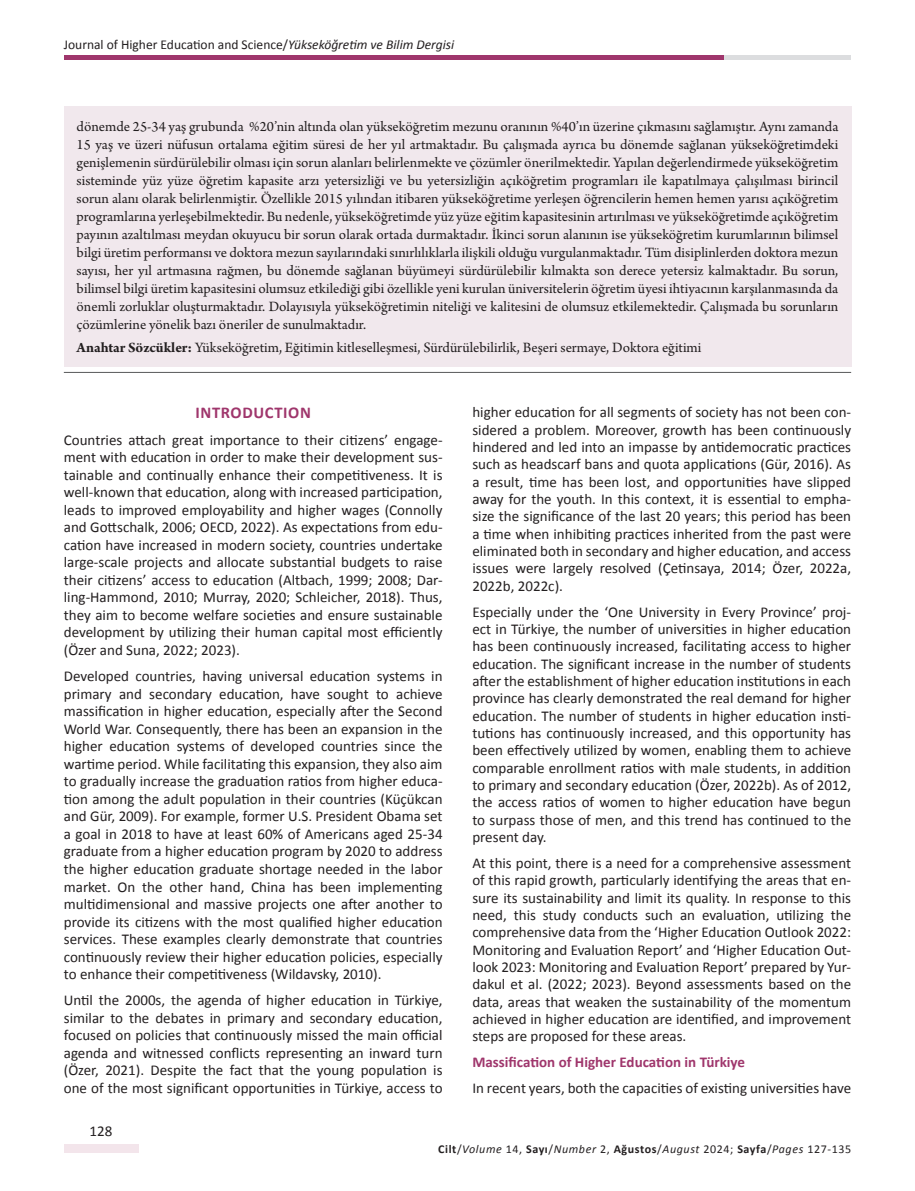
<style>
.page{position:relative;width:915px;height:1191px;background:#fff}
.page>*{position:absolute;margin:0;border:0;box-sizing:border-box;transform-origin:0 0}
.t1{font:700 16.5px "Calibri";letter-spacing:.04em;color:#9f366c}
.t2{font:15px/17.5px "Calibri";color:#231f20;text-align:justify}
.t3{font:15px/18px "Arno Pro";color:#231f20;text-align:justify}
.t4{font:700 15px "Calibri";color:#9f366c}
.t5{font:13.5px "Calibri";color:#231f20}
.t6{font:italic 12px "Calibri";letter-spacing:.05em;color:#231f20}
.s1{font-style:italic}
.s2{font-weight:700}
.s3{font-weight:700;font-style:normal}
.s4{font-style:normal}
</style>
<div class="page">
<div style="left:64px;top:1144px;width:74px;height:8px;background:#f3e5eb"></div>
<div style="left:719px;top:55px;width:131px;height:5px;background:#dcdddf"></div>
<div style="left:64px;top:55px;width:659px;height:5px;background:#9f366c"></div>
<div style="left:64px;top:106px;width:786px;height:260px;background:#f1e8ed"></div>
<hr style="left:64px;top:372px;width:786px;height:1px;background:#57585a">
<p class="t5" style="left:64px;top:37px;width:392px">Journal of Higher Education and Science/<span class="s1">Yükseköğretim ve Bilim Dergisi</span></p>
<p class="t3" style="left:77px;top:119px;width:763px">dönemde 25-34 yaş grubunda %20’nin altında olan yükseköğretim mezunu oranının %40’ın üzerine çıkmasını sağlamıştır. Aynı zamanda 15 yaş ve üzeri nüfusun ortalama eğitim süresi de her yıl artmaktadır. Bu çalışmada ayrıca bu dönemde sağlanan yükseköğretimdeki genişlemenin sürdürülebilir olması için sorun alanları belirlenmekte ve çözümler önerilmektedir. Yapılan değerlendirmede yükseköğretim sisteminde yüz yüze öğretim kapasite arzı yetersizliği ve bu yetersizliğin açıköğretim programları ile kapatılmaya çalışılması birincil sorun alanı olarak belirlenmiştir. Özellikle 2015 yılından itibaren yükseköğretime yerleşen öğrencilerin hemen hemen yarısı açıköğretim programlarına yerleşebilmektedir. Bu nedenle, yükseköğretimde yüz yüze eğitim kapasitesinin artırılması ve yükseköğretimde açıköğretim payının azaltılması meydan okuyucu bir sorun olarak ortada durmaktadır. İkinci sorun alanının ise yükseköğretim kurumlarının bilimsel bilgi üretim performansı ve doktora mezun sayılarındaki sınırlılıklarla ilişkili olduğu vurgulanmaktadır. Tüm disiplinlerden doktora mezun sayısı, her yıl artmasına rağmen, bu dönemde sağlanan büyümeyi sürdürülebilir kılmakta son derece yetersiz kalmaktadır. Bu sorun, bilimsel bilgi üretim kapasitesini olumsuz etkilediği gibi özellikle yeni kurulan üniversitelerin öğretim üyesi ihtiyacının karşılanmasında da önemli zorluklar oluşturmaktadır. Dolayısıyla yükseköğretimin niteliği ve kalitesini de olumsuz etkilemektedir. Çalışmada bu sorunların çözümlerine yönelik bazı öneriler de sunulmaktadır.</p>
<p class="t3" style="left:77px;top:339px;width:626px"><span class="s2">Anahtar Sözcükler:</span> Yükseköğretim, Eğitimin kitleselleşmesi, Sürdürülebilirlik, Beşeri sermaye, Doktora eğitimi</p>
<p class="t1" style="left:195px;top:401px;width:117px">INTRODUCTION</p>
<p class="t2" style="left:64px;top:430px;width:380px">Countries attach great importance to their citizens’ engage&shy;ment with education in order to make their development sus&shy;tainable and continually enhance their competitiveness. It is well-known that education, along with increased participation, leads to improved employability and higher wages (Connolly and Gottschalk, 2006; OECD, 2022). As expectations from edu&shy;cation have increased in modern society, countries undertake large-scale projects and allocate substantial budgets to raise their citizens’ access to education (Altbach, 1999; 2008; Dar&shy;ling-Hammond, 2010; Murray, 2020; Schleicher, 2018). Thus, they aim to become welfare societies and ensure sustainable development by utilizing their human capital most efficiently (Özer and Suna, 2022; 2023).</p>
<p class="t2" style="left:64px;top:666px;width:380px">Developed countries, having universal education systems in primary and secondary education, have sought to achieve massification in higher education, especially after the Second World War. Consequently, there has been an expansion in the higher education systems of developed countries since the wartime period. While facilitating this expansion, they also aim to gradually increase the graduation ratios from higher educa&shy;tion among the adult population in their countries (Küçükcan and Gür, 2009). For example, former U.S. President Obama set a goal in 2018 to have at least 60% of Americans aged 25-34 graduate from a higher education program by 2020 to address the higher education graduate shortage needed in the labor market. On the other hand, China has been implementing multidimensional and massive projects one after another to provide its citizens with the most qualified higher education services. These examples clearly demonstrate that countries continuously review their higher education policies, especially to enhance their competitiveness (Wildavsky, 2010).</p>
<p class="t2" style="left:64px;top:990px;width:380px">Until the 2000s, the agenda of higher education in Türkiye, similar to the debates in primary and secondary education, focused on policies that continuously missed the main official agenda and witnessed conflicts representing an inward turn (Özer, 2021). Despite the fact that the young population is one of the most significant opportunities in Türkiye, access to</p>
<p class="t2" style="left:90px;top:1121px;width:24px">128</p>
<p class="t2" style="left:472px;top:403px;width:380px">higher education for all segments of society has not been con&shy;sidered a problem. Moreover, growth has been continuously hindered and led into an impasse by antidemocratic practices such as headscarf bans and quota applications (Gür, 2016). As a result, time has been lost, and opportunities have slipped away for the youth. In this context, it is essential to empha&shy;size the significance of the last 20 years; this period has been a time when inhibiting practices inherited from the past were eliminated both in secondary and higher education, and access issues were largely resolved (Çetinsaya, 2014; Özer, 2022a, 2022b, 2022c).</p>
<p class="t2" style="left:472px;top:602px;width:380px">Especially under the ‘One University in Every Province’ proj&shy;ect in Türkiye, the number of universities in higher education has been continuously increased, facilitating access to higher education. The significant increase in the number of students after the establishment of higher education institutions in each province has clearly demonstrated the real demand for higher education. The number of students in higher education insti&shy;tutions has continuously increased, and this opportunity has been effectively utilized by women, enabling them to achieve comparable enrollment ratios with male students, in addition to primary and secondary education (Özer, 2022b). As of 2012, the access ratios of women to higher education have begun to surpass those of men, and this trend has continued to the present day.</p>
<p class="t2" style="left:472px;top:853px;width:380px">At this point, there is a need for a comprehensive assessment of this rapid growth, particularly identifying the areas that en&shy;sure its sustainability and limit its quality. In response to this need, this study conducts such an evaluation, utilizing the comprehensive data from the ‘Higher Education Outlook 2022:<br>Monitoring and Evaluation Report’ and ‘Higher Education Out&shy;look 2023: Monitoring and Evaluation Report’ prepared by Yur&shy;dakul et al. (2022; 2023). Beyond assessments based on the data, areas that weaken the sustainability of the momentum achieved in higher education are identified, and improvement steps are proposed for these areas.</p>
<p class="t4" style="left:472px;top:1051px;width:274px">Massification of Higher Education in Türkiye</p>
<p class="t2" style="left:472px;top:1078px;width:380px">In recent years, both the capacities of existing universities have</p>
<p class="t6" style="left:438px;top:1141px;width:414px"><span class="s3">Cilt</span><span class="s4">/</span>Volume <span class="s4">14,</span> <span class="s3">Sayı</span><span class="s4">/</span>Number <span class="s4">2,</span> <span class="s3">Ağustos</span><span class="s4">/</span>August <span class="s4">2024;</span> <span class="s3">Sayfa</span><span class="s4">/</span>Pages <span class="s4">127-135</span></p>
</div>
